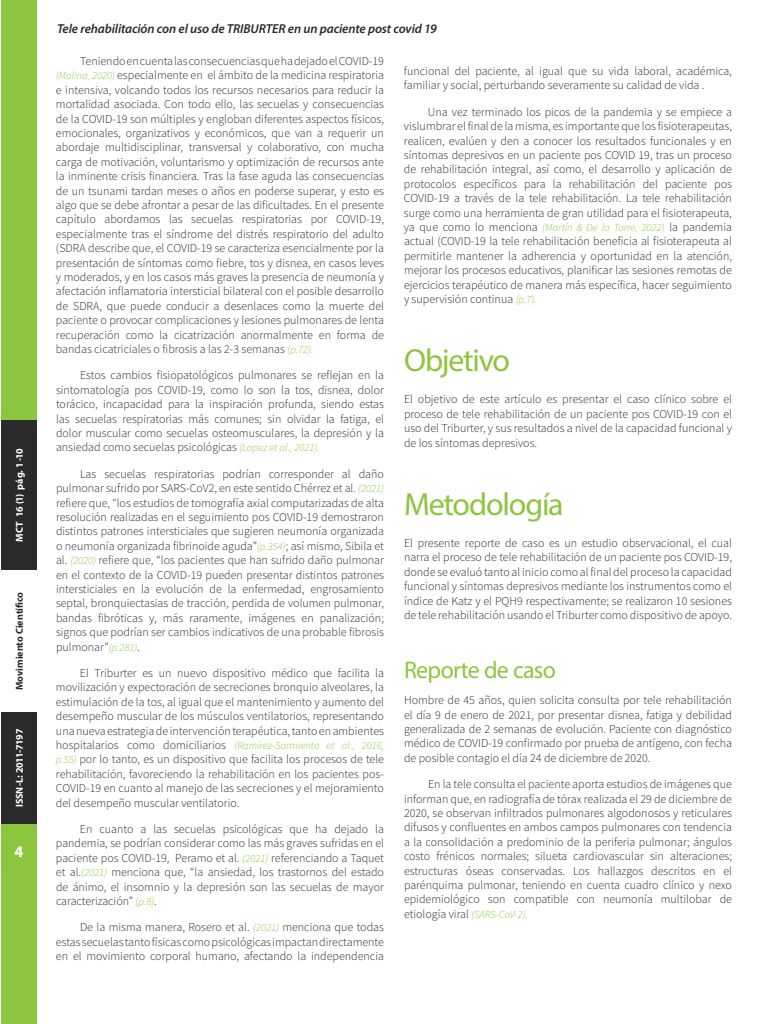
<style>
.page{position:relative;width:768px;height:1024px;background:#fff}
.page>*{position:absolute;margin:0;border:0;box-sizing:border-box;transform-origin:0 0}
.t1{font:32px "Myriad Pro";letter-spacing:-.035em;color:#8cc63f}
.t2{font:24px "Myriad Pro";letter-spacing:-.03em;color:#8cc63f}
.t3{font:700 16px "Myriad Pro";color:#fff}
.t4{font:italic 600 13px "Myriad Pro";letter-spacing:-.01em;color:#2a2a2a}
.t5{font:300 12px/14.4px "Source Sans Pro";color:#2a2a2a;text-align:justify}
.t6{font:700 10px "Myriad Pro";letter-spacing:-.015em;color:#fff}
.t7{font:700 10px "Myriad Pro";color:#2a2a2a}
.s1{font-style:italic;font-size:10.8px;color:#8cc63f}
</style>
<div class="page">
<div style="left:1px;top:712px;width:36px;height:312px;background:#8cc63f"></div>
<div style="left:1px;top:0;width:36px;height:570px;background:#8cc63f"></div>
<div style="left:1px;top:420px;width:36px;height:150px;background:#2a2a2a"></div>
<div style="left:1px;top:712px;width:36px;height:112px;background:#2a2a2a"></div>
<p class="t6" style="left:13px;top:542px;width:95px;rotate:-90deg">MCT 16 (1) pág. 1-10</p>
<p class="t7" style="left:13px;top:690px;width:100px;rotate:-90deg">Movimiento Científico</p>
<p class="t6" style="left:13px;top:807px;width:80px;rotate:-90deg">ISSN-L: 2011-7197</p>
<h3 class="t3" style="left:15px;top:841px;width:10px">4</h3>
<p class="t4" style="left:57px;top:20px;width:381px">Tele rehabilitación con el uso de TRIBURTER en un paciente post covid 19</p>
<p class="t5" style="left:56px;top:54px;width:330px;text-indent:24px">Teniendo en cuenta las consecuencias que ha dejado el COVID-19 <span class="s1">(Molina, 2020)</span> especialmente en el ámbito de la medicina respiratoria e intensiva, volcando todos los recursos necesarios para reducir la mortalidad asociada. Con todo ello, las secuelas y consecuencias de la COVID-19 son múltiples y engloban diferentes aspectos físicos, emocionales, organizativos y económicos, que van a requerir un abordaje multidisciplinar, transversal y colaborativo, con mucha carga de motivación, voluntarismo y optimización de recursos ante la inminente crisis financiera. Tras la fase aguda las consecuencias de un tsunami tardan meses o años en poderse superar, y esto es algo que se debe afrontar a pesar de las dificultades. En el presente capítulo abordamos las secuelas respiratorias por COVID-19, especialmente tras el síndrome del distrés respiratorio del adulto (SDRA describe que, el COVID-19 se caracteriza esencialmente por la presentación de síntomas como fiebre, tos y disnea, en casos leves y moderados, y en los casos más graves la presencia de neumonía y afectación inflamatoria intersticial bilateral con el posible desarrollo de SDRA, que puede conducir a desenlaces como la muerte del paciente o provocar complicaciones y lesiones pulmonares de lenta recuperación como la cicatrización anormalmente en forma de bandas cicatriciales o fibrosis a las 2-3 semanas <span class="s1">(p.72).</span></p>
<p class="t5" style="left:56px;top:368px;width:330px;text-indent:24px">Estos cambios fisiopatológicos pulmonares se reflejan en la sintomatología pos COVID-19, como lo son la tos, disnea, dolor torácico, incapacidad para la inspiración profunda, siendo estas las secuelas respiratorias más comunes; sin olvidar la fatiga, el dolor muscular como secuelas osteomusculares, la depresión y la ansiedad como secuelas psicológicas <span class="s1">(Lopez et al., 2021).</span></p>
<p class="t5" style="left:56px;top:467px;width:330px;text-indent:24px">Las secuelas respiratorias podrían corresponder al daño pulmonar sufrido por SARS-CoV2, en este sentido Chérrez et al. <span class="s1">(2021) </span>refiere que, “los estudios de tomografía axial computarizadas de alta resolución realizadas en el seguimiento pos COVID-19 demostraron distintos patrones intersticiales que sugieren neumonía organizada o neumonía organizada fibrinoide aguda”<span class="s1">(p.354)</span>; así mismo, Sibila et al. <span class="s1">(2020)</span> refiere que, “los pacientes que han sufrido daño pulmonar en el contexto de la COVID-19 pueden presentar distintos patrones intersticiales en la evolución de la enfermedad, engrosamiento septal, bronquiectasias de tracción, perdida de volumen pulmonar, bandas fibróticas y, más raramente, imágenes en panalización; signos que podrían ser cambios indicativos de una probable fibrosis pulmonar”<span class="s1">(p.281)</span>.</p>
<p class="t5" style="left:56px;top:666px;width:330px;text-indent:24px">El Triburter es un nuevo dispositivo médico que facilita la movilización y expectoración de secreciones bronquio alveolares, la estimulación de la tos, al igual que el mantenimiento y aumento del desempeño muscular de los músculos ventilatorios, representando una nueva estrategia de intervención terapéutica, tanto en ambientes hospitalarios como domiciliarios <span class="s1">(Ramírez-Sarmiento et al., 2016, p.55)</span> por lo tanto, es un dispositivo que facilita los procesos de tele rehabilitación, favoreciendo la rehabilitación en los pacientes pos-COVID-19 en cuanto al manejo de las secreciones y el mejoramiento del desempeño muscular ventilatorio.</p>
<p class="t5" style="left:56px;top:822px;width:330px;text-indent:24px">En cuanto a las secuelas psicológicas que ha dejado la pandemia, se podrían considerar como las más graves sufridas en el paciente pos COVID-19, Peramo et al. <span class="s1">(2021)</span> referenciando a Taquet et al.<span class="s1">(2021)</span> menciona que, “la ansiedad, los trastornos del estado de ánimo, el insomnio y la depresión son las secuelas de mayor caracterización” <span class="s1">(p.8)</span>.</p>
<p class="t5" style="left:56px;top:920px;width:330px;text-indent:24px">De la misma manera, Rosero et al. <span class="s1">(2021)</span> menciona que todas estas secuelas tanto físicas como psicológicas impactan directamente en el movimiento corporal humano, afectando la independencia</p>
<p class="t5" style="left:404px;top:64px;width:329px">funcional del paciente, al igual que su vida laboral, académica, familiar y social, perturbando severamente su calidad de vida .</p>
<p class="t5" style="left:404px;top:105px;width:330px;text-indent:24px">Una vez terminado los picos de la pandemia y se empiece a vislumbrar el final de la misma, es importante que los fisioterapeutas, realicen, evalúen y den a conocer los resultados funcionales y en síntomas depresivos en un paciente pos COVID 19, tras un proceso de rehabilitación integral, así como, el desarrollo y aplicación de protocolos específicos para la rehabilitación del paciente pos COVID-19 a través de la tele rehabilitación. La tele rehabilitación surge como una herramienta de gran utilidad para el fisioterapeuta, ya que como lo menciona <span class="s1">(Martín &amp; De la Torre, 2022)</span> la pandemia actual (COVID-19 la tele rehabilitación beneficia al fisioterapeuta al permitirle mantener la adherencia y oportunidad en la atención, mejorar los procesos educativos, planificar las sesiones remotas de ejercicios terapéutico de manera más específica, hacer seguimiento y supervisión continua <span class="s1">(p.7).</span></p>
<h1 class="t1" style="left:404px;top:341px;width:108px">Objetivo</h1>
<p class="t5" style="left:404px;top:392px;width:330px">El objetivo de este artículo es presentar el caso clínico sobre el proceso de tele rehabilitación de un paciente pos COVID-19 con el uso del Triburter, y sus resultados a nivel de la capacidad funcional y de los síntomas depresivos.</p>
<h1 class="t1" style="left:404px;top:484px;width:161px">Metodología</h1>
<p class="t5" style="left:404px;top:536px;width:330px">El presente reporte de caso es un estudio observacional, el cual narra el proceso de tele rehabilitación de un paciente pos COVID-19, donde se evaluó tanto al inicio como al final del proceso la capacidad funcional y síntomas depresivos mediante los instrumentos como el índice de Katz y el PQH9 respectivamente; se realizaron 10 sesiones de tele rehabilitación usando el Triburter como dispositivo de apoyo.</p>
<h2 class="t2" style="left:404px;top:655px;width:153px">Reporte de caso</h2>
<p class="t5" style="left:404px;top:693px;width:330px">Hombre de 45 años, quien solicita consulta por tele rehabilitación el día 9 de enero de 2021, por presentar disnea, fatiga y debilidad generalizada de 2 semanas de evolución. Paciente con diagnóstico médico de COVID-19 confirmado por prueba de antígeno, con fecha de posible contagio el día 24 de diciembre de 2020.</p>
<p class="t5" style="left:404px;top:777px;width:330px;text-indent:24px">En la tele consulta el paciente aporta estudios de imágenes que informan que, en radiografía de tórax realizada el 29 de diciembre de 2020, se observan infiltrados pulmonares algodonosos y reticulares difusos y confluentes en ambos campos pulmonares con tendencia a la consolidación a predominio de la periferia pulmonar; ángulos costo frénicos normales; silueta cardiovascular sin alteraciones; estructuras óseas conservadas. Los hallazgos descritos en el parénquima pulmonar, teniendo en cuenta cuadro clínico y nexo epidemiológico son compatible con neumonía multilobar de etiología viral <span class="s1">(SARS-CoV-2).</span></p>
</div>
